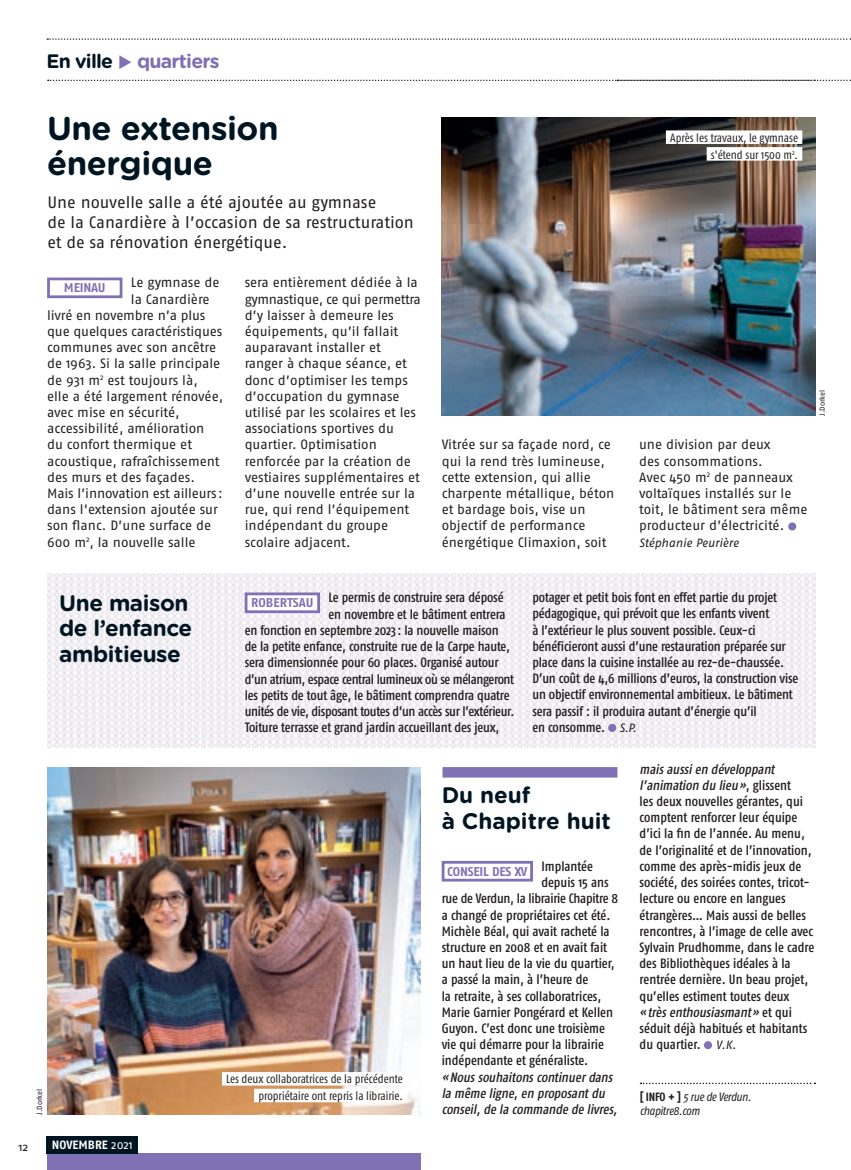
<style>
.page{position:relative;width:851px;height:1170px;background:#fff}
.page>*{position:absolute;margin:0;border:0;box-sizing:border-box;transform-origin:0 0}
.t1{font:700 33px/34.5px "Gotham Rounded";letter-spacing:-.015em;color:#001522}
.t2{font:700 22.5px/25.5px "Gotham Rounded";letter-spacing:-.02em;color:#001522}
.t3{font:700 22.5px/25.5px "Gotham Rounded";color:#001522}
.t4{font:700 19.5px "Gotham Rounded";letter-spacing:-.04em;color:#7f71b3}
.t5{font:16.5px/19.8px "Fago No";color:#231f20}
.t6{font:500 13.5px/16.2px "Fago Co";letter-spacing:-.01em;color:#231f20}
.t7{font:13.5px/16.2px "Fago No";letter-spacing:-.005em;color:#231f20}
.t8{font:italic 500 13.5px/16.2px "Fago Co";color:#231f20}
.t9{font:700 12.75px "Fago No";letter-spacing:-.02em;color:#7f71b3}
.t10{font:12px/16.6px "Fago Co";color:#231f20;text-align:right}
.t11{font:italic 12px/13.5px "Fago Co";letter-spacing:-.025em;color:#231f20}
.t12{font:italic 12px "Fago No";color:#231f20}
.t13{font:700 12px "Fago No";color:#fff}
.t14{font:11.1px "Fago Ex";color:#231f20}
.t15{font:7.5px "Fago No";letter-spacing:-.015em;color:#231f20}
.s1{color:#001522}
.s2{font-family:"Fago No";font-weight:400;font-style:italic;font-size:12px}
.s3{font-weight:400}
.s4{font-style:italic}
.s5{font-weight:700;font-style:normal}
</style>
<div class="page">
<div style="left:47px;top:1153px;width:373px;height:16px;background:#7f71b3"></div>
<svg style="left:47px;top:38px;width:804px;height:2px"></svg>
<svg style="left:640px;top:1082px;width:175px;height:2px"></svg>
<svg style="left:48px;top:80px;width:803px;height:1px"></svg>
<div style="left:47px;top:277px;width:75px;height:21px;border:3px solid #7f71b3"></div>
<div style="left:788px;top:522px;width:8px;height:8px;background:#7f71b3;border-radius:50%"></div>
<img style="left:441px;top:118px;width:374px;height:297px">
<div style="left:665px;top:130px;width:137px;height:14px;background:#fff"></div>
<div style="left:706px;top:147px;width:96px;height:14px;background:#fff"></div>
<img style="left:47px;top:573px;width:768px;height:174px">
<div style="left:246px;top:594px;width:72px;height:17px;background:#fff"></div>
<div style="left:245px;top:592px;width:75px;height:21px;border:3px solid #7f71b3"></div>
<div style="left:608px;top:723px;width:8px;height:8px;background:#7f71b3;border-radius:50%"></div>
<img style="left:47px;top:767px;width:374px;height:347px">
<div style="left:441px;top:860px;width:92px;height:21px;border:3px solid #7f71b3"></div>
<div style="left:703px;top:1041px;width:9px;height:8px;background:#7f71b3;border-radius:50%"></div>
<div style="left:442px;top:767px;width:175px;height:10px;background:#7f71b3"></div>
<div style="left:222px;top:1071px;width:185px;height:14px;background:#fff"></div>
<div style="left:254px;top:1088px;width:153px;height:14px;background:#fff"></div>
<div style="left:47px;top:1135px;width:91px;height:18px;background:#001522"></div>
<h3 class="t4" style="left:46px;top:47px;width:175px"><span class="s1">En ville</span> ◆ quartiers</h3>
<h1 class="t1" style="left:47px;top:110px;width:233px">Une extension énergique</h1>
<p class="t5" style="left:47px;top:192px;width:368px">Une nouvelle salle a été ajoutée au gymnase<br>de la Canardière à l’occasion de sa restructuration et de sa rénovation énergétique.</p>
<p class="t9" style="left:64px;top:280px;width:43px">MEINAU</p>
<p class="t7" style="left:131px;top:274px;width:90px">Le gymnase de</p>
<p class="t7" style="left:131px;top:290px;width:80px">la Canardière</p>
<p class="t7" style="left:47px;top:307px;width:160px">livré en novembre n’a plus</p>
<p class="t7" style="left:47px;top:323px;width:177px">que quelques caractéristiques</p>
<p class="t7" style="left:47px;top:339px;width:170px">communes avec son ancêtre</p>
<p class="t7" style="left:47px;top:355px;width:175px">de 1963. Si la salle principale</p>
<p class="t7" style="left:47px;top:371px;width:152px">de 931 m<sup>2</sup> est toujours là,</p>
<p class="t7" style="left:47px;top:388px;width:177px">elle a été largement rénovée,</p>
<p class="t7" style="left:47px;top:404px;width:134px">avec mise en sécurité,</p>
<p class="t7" style="left:47px;top:420px;width:159px">accessibilité, amélioration</p>
<p class="t7" style="left:47px;top:436px;width:146px">du confort thermique et</p>
<p class="t7" style="left:47px;top:452px;width:174px">acoustique, rafraîchissement</p>
<p class="t7" style="left:47px;top:469px;width:149px">des murs et des façades.</p>
<p class="t7" style="left:47px;top:485px;width:177px">Mais l’innovation est ailleurs :</p>
<p class="t7" style="left:47px;top:501px;width:172px">dans l’extension ajoutée sur</p>
<p class="t7" style="left:47px;top:517px;width:165px">son flanc. D’une surface de</p>
<p class="t7" style="left:47px;top:533px;width:150px">600 m<sup>2</sup>, la nouvelle salle</p>
<p class="t7" style="left:245px;top:274px;width:177px">sera entièrement dédiée à la gymnastique, ce qui permettra d’y laisser à demeure les équipements, qu’il fallait auparavant installer et ranger à chaque séance, et donc d’optimiser les temps d’occupation du gymnase utilisé par les scolaires et les associations sportives du quartier. Optimisation renforcée par la création de vestiaires supplémentaires et d’une nouvelle entrée sur la rue, qui rend l’équipement indépendant du groupe scolaire adjacent.</p>
<p class="t10" style="left:670px;top:129px;width:129px">Après les travaux, le gymnase s'étend sur 1500 m<sup>2</sup>.</p>
<p class="t7" style="left:441px;top:436px;width:174px">Vitrée sur sa façade nord, ce qui la rend très lumineuse, cette extension, qui allie charpente métallique, béton et bardage bois, vise un objectif de performance énergétique Climaxion, soit</p>
<p class="t7" style="left:639px;top:436px;width:170px">une division par deux<br>des consommations.<br>Avec 450 m<sup>2</sup> de panneaux voltaïques installés sur le toit, le bâtiment sera même producteur d’électricité.</p>
<p class="t12" style="left:639px;top:535px;width:101px">Stéphanie Peurière</p>
<p class="t15" style="left:817px;top:415px;width:27px;rotate:-90deg">J.Dorkel</p>
<h2 class="t2" style="left:59px;top:589px;width:134px">Une maison de l’enfance ambitieuse</h2>
<p class="t6" style="left:251px;top:589px;width:254px"><sub>ROBERTSAU</sub> Le permis de construire sera déposé</p>
<p class="t6" style="left:328px;top:605px;width:178px">en novembre et le bâtiment entrera</p>
<p class="t6" style="left:245px;top:622px;width:255px">en fonction en septembre 2023: la nouvelle maison</p>
<p class="t6" style="left:245px;top:638px;width:267px">de la petite enfance, construite rue de la Carpe haute,</p>
<p class="t6" style="left:245px;top:654px;width:255px">sera dimensionnée pour 60 places. Organisé autour</p>
<p class="t6" style="left:245px;top:670px;width:271px">d’un atrium, espace central lumineux où se mélangeront</p>
<p class="t6" style="left:245px;top:686px;width:266px">les petits de tout âge, le bâtiment comprendra quatre</p>
<p class="t6" style="left:245px;top:703px;width:271px">unités de vie, disposant toutes d’un accès sur l’extérieur.</p>
<p class="t6" style="left:245px;top:719px;width:256px">Toiture terrasse et grand jardin accueillant des jeux,</p>
<p class="t6" style="left:532px;top:589px;width:267px">potager et petit bois font en effet partie du projet pédagogique, qui prévoit que les enfants vivent<br>à l’extérieur le plus souvent possible. Ceux-ci bénéficieront aussi d’une restauration préparée sur place dans la cuisine installée au rez-de-chaussée.<br>D’un coût de 4,6 millions d’euros, la construction vise un objectif environnemental ambitieux. Le bâtiment sera passif : il produira autant d’énergie qu’il<br>en consomme. <span class="s2">S.P.</span></p>
<p class="t15" style="left:35px;top:1114px;width:27px;rotate:-90deg">J.Dorkel</p>
<p class="t14" style="left:18px;top:1140px;width:12px">12</p>
<p class="t13" style="left:52px;top:1137px;width:82px">NOVEMBRE <span class="s3">2021</span></p>
<p class="t10" style="left:226px;top:1070px;width:178px">Les deux collaboratrices de la précédente propriétaire ont repris la librairie.</p>
<h2 class="t3" style="left:441px;top:781px;width:171px">Du neuf<br>à Chapitre huit</h2>
<p class="t9" style="left:447px;top:863px;width:147px">CONSEIL DES XV <sup>Implantée</sup></p>
<p class="t6" style="left:441px;top:874px;width:178px;text-indent:100px">depuis 15 ans rue de Verdun, la librairie Chapitre 8 a changé de propriétaires cet été.<br>Michèle Béal, qui avait racheté la structure en 2008 et en avait fait un haut lieu de la vie du quartier, a passé la main, à l’heure de<br>la retraite, à ses collaboratrices,<br>Marie Garnier Pongérard et Kellen<br>Guyon. C’est donc une troisième vie qui démarre pour la librairie indépendante et généraliste.</p>
<p class="t8" style="left:441px;top:1068px;width:179px">«Noussouhaitonscontinuerdans la même ligne,en proposantdu conseil,de la commande de livres,</p>
<p class="t6" style="left:639px;top:760px;width:176px"><span class="s4">maisaussien développant l’animation du lieu»</span>, g l i s s e n t<br>les deux nouvelles gérantes, qui comptent renforcer leur équipe d’ici la fin de l’année. Au menu, de l’originalité et de l’innovation, comme des après-midis jeux de société, des soirées contes, tricot&shy;lecture ou encore en langues étrangères… Mais aussi de belles rencontres, à l’image de celle avec<br>Sylvain Prudhomme, dans le cadre des Bibliothèques idéales à la rentrée dernière. Un beau projet, qu’elles estiment toutes deux<br><span class="s4">« trèsenthousiasmant »</span> e t q u i séduit déjà habitués et habitants du quartier. <span class="s2">V.K.</span></p>
<p class="t11" style="left:639px;top:1089px;width:113px"><span class="s5">[ INFO + ]</span> 5 rue de Verdun. chapitre8.com</p>
</div>
